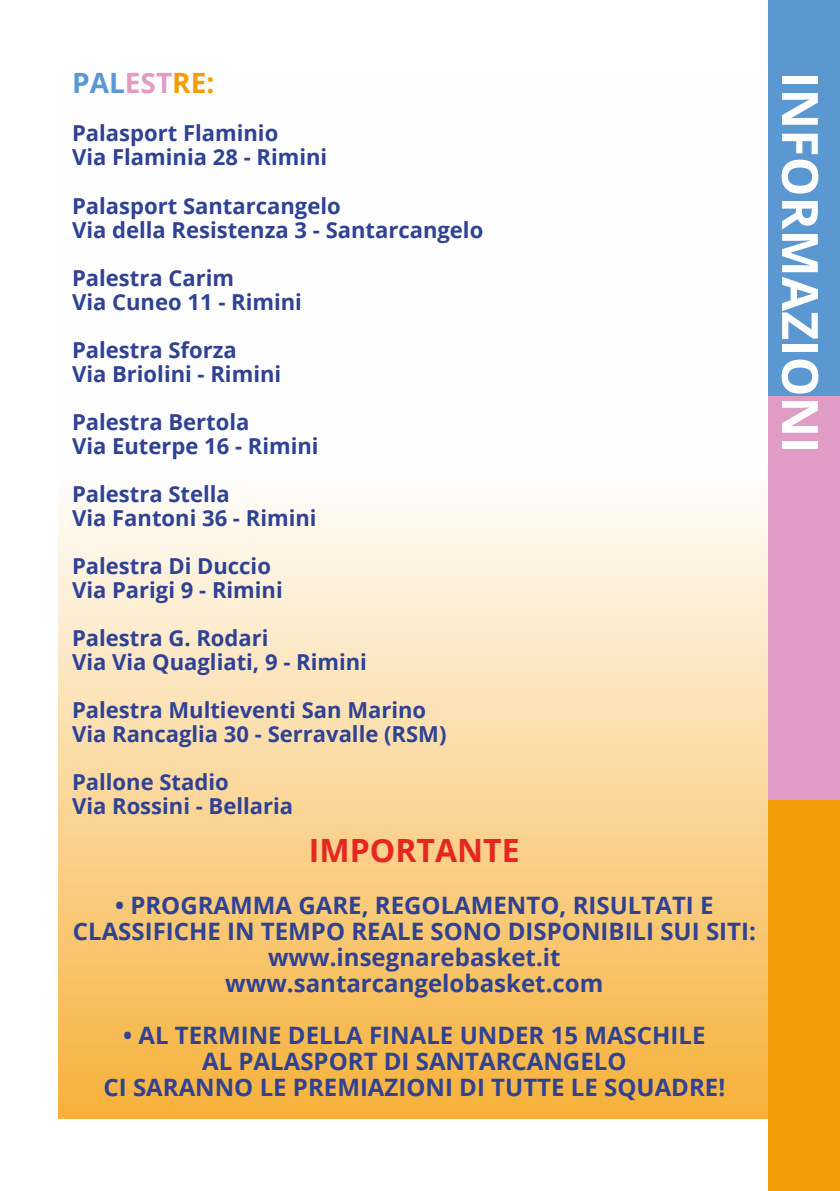
<style>
.page{position:relative;width:840px;height:1191px;background:#fff}
.page>*{position:absolute;margin:0;border:0;box-sizing:border-box;transform-origin:0 0}
.t1{font:700 50px "Open Sans";color:#fff}
.t2{font:700 32px "Open Sans";color:#e62621}
.t3{font:700 28px "Open Sans";color:#5b98d2}
.t4{font:700 24px/26px "Open Sans";color:#2f4293;text-align:center}
.t5{font:700 22px/24px "Open Sans";color:#2f4293}
.s1{color:#e19cc5}
.s2{color:#f59d07}
</style>
<div class="page">
<div style="left:767px;top:0;width:72px;height:395px;background:#5b98d2"></div>
<div style="left:767px;top:395px;width:72px;height:413px;background:#e19cc5"></div>
<div style="left:767px;top:799px;width:72px;height:392px;background:#f59d07"></div>
<svg style="left:58px;top:502px;width:709px;height:617px;background:#fad596"></svg>
<p class="t3" style="left:72px;top:63px;width:144px">PAL<span class="s1">EST</span><span class="s2">RE:</span></p>
<p class="t5" style="left:72px;top:121px;width:256px">Palasport Flaminio<br>Via Flaminia 28 - Rimini</p>
<p class="t5" style="left:72px;top:193px;width:412px">Palasport Santarcangelo<br>Via della Resistenza 3 - Santarcangelo</p>
<p class="t5" style="left:72px;top:265px;width:231px">Palestra Carim<br>Via Cuneo 11 - Rimini</p>
<p class="t5" style="left:72px;top:337px;width:210px">Palestra Sforza<br>Via Briolini - Rimini</p>
<p class="t5" style="left:72px;top:409px;width:248px">Palestra Bertola<br>Via Euterpe 16 - Rimini</p>
<p class="t5" style="left:72px;top:481px;width:246px">Palestra Stella<br>Via Fantoni 36 - Rimini</p>
<p class="t5" style="left:72px;top:553px;width:212px">Palestra Di Duccio<br>Via Parigi 9 - Rimini</p>
<p class="t5" style="left:72px;top:625px;width:296px">Palestra G. Rodari<br>Via Via Quagliati, 9 - Rimini</p>
<p class="t5" style="left:72px;top:697px;width:376px">Palestra Multieventi San Marino<br>Via Rancaglia 30 - Serravalle (RSM)</p>
<p class="t5" style="left:72px;top:769px;width:222px">Pallone Stadio<br>Via Rossini - Bellaria</p>
<h2 class="t2" style="left:309px;top:828px;width:212px">IMPORTANTE</h2>
<p class="t4" style="left:73px;top:892px;width:684px">• PROGRAMMA GARE, REGOLAMENTO, RISULTATI E CLASSIFICHE IN TEMPO REALE SONO DISPONIBILI SUI SITI: www.insegnarebasket.it<br>www.santarcangelobasket.com</p>
<p class="t4" style="left:103px;top:1022px;width:623px">• AL TERMINE DELLA FINALE UNDER 15 MASCHILE<br>AL PALASPORT DI SANTARCANGELO<br>CI SARANNO LE PREMIAZIONI DI TUTTE LE SQUADRE!</p>
<h1 class="t1" style="left:835px;top:72px;width:383px;rotate:90deg">INFORMAZIONI</h1>
</div>
